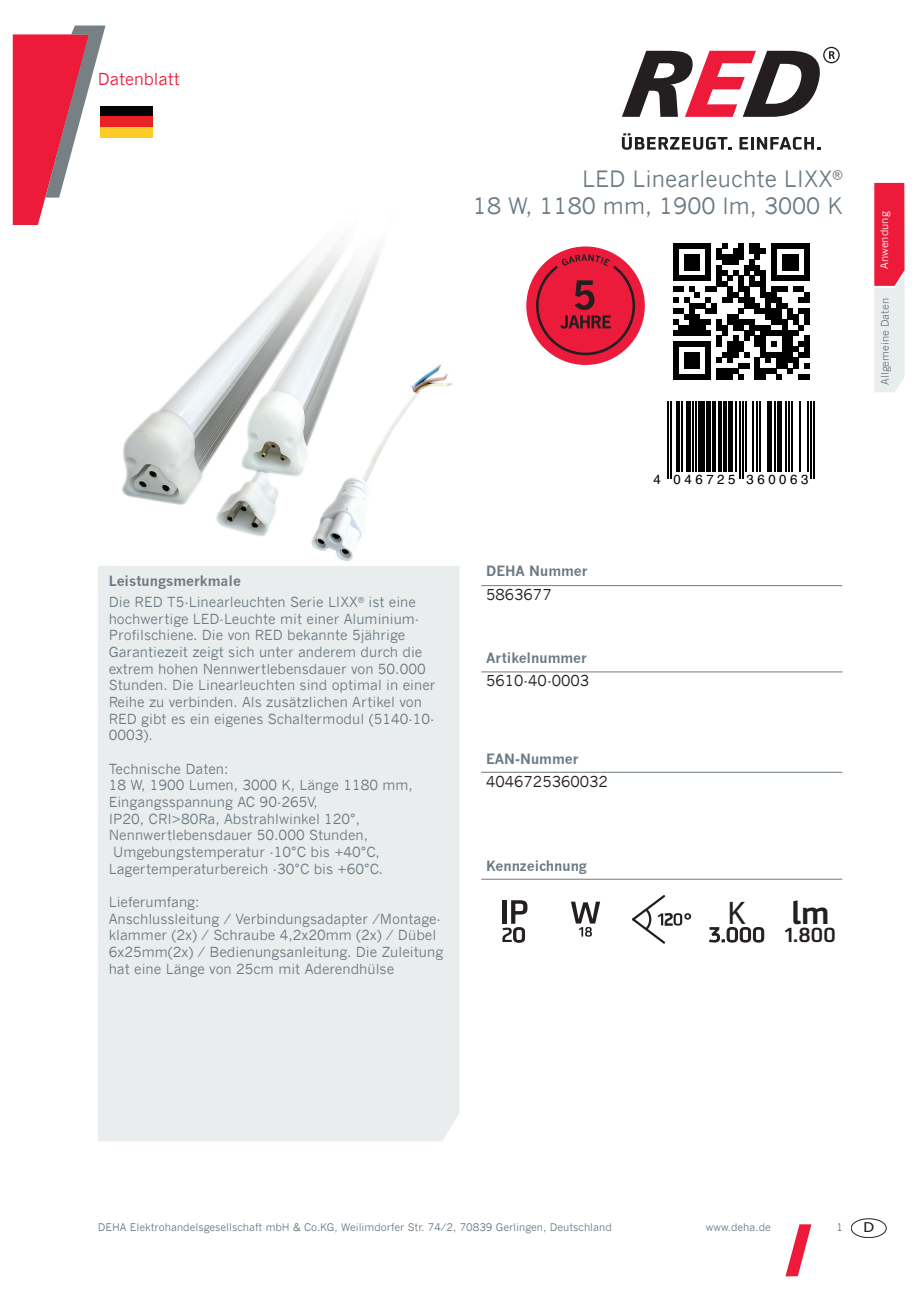
<style>
.page{position:relative;width:919px;height:1289px;background:#fff}
.page>*{position:absolute;margin:0;border:0;box-sizing:border-box;transform-origin:0 0}
.t1{font:500 32.85px "Utility OT";color:#231f20}
.t2{font:500 32.4px "Utility OT";color:#231f20}
.t3{font:22.5px/27px "News Gothic";color:#6b7a83;text-align:right}
.t4{font:500 19.8px "Utility OT";color:#231f20}
.t5{font:16.5px "News Gothic";color:#ed1a3a}
.t6{font:15px "News Gothic";color:#231f20}
.t7{font:13.8px/16.6px "News Gothic";color:#6b7a83}
.t8{font:700 13.8px "News Gothic";color:#6b7a83}
.t9{font:13.5px "Tahoma";color:#231f20;scale:1.17 1}
.t10{font:13.2px "Helvetica";letter-spacing:.27em;color:#000}
.t11{font:10.5px "News Gothic";color:#6b7a83}
.t12{font:10.5px "News Gothic";color:#fff}
.s1{font-weight:700}
</style>
<div class="page">
<svg style="left:622px;top:133px;width:109px;height:17px"></svg>
<svg style="left:739px;top:137px;width:81px;height:13px"></svg>
<svg style="left:622px;top:47px;width:217px;height:70px"></svg>
<svg style="left:673px;top:243px;width:136px;height:136px"></svg>
<hr style="left:667px;top:401px;width:1px;height:77px;background:#000">
<hr style="left:670px;top:401px;width:2px;height:77px;background:#000">
<hr style="left:676px;top:401px;width:3px;height:70px;background:#000">
<hr style="left:681px;top:401px;width:1px;height:70px;background:#000">
<hr style="left:686px;top:401px;width:4px;height:70px;background:#000">
<hr style="left:692px;top:401px;width:1px;height:70px;background:#000">
<hr style="left:695px;top:401px;width:1px;height:70px;background:#000">
<div style="left:698px;top:401px;width:6px;height:70px;background:#000"></div>
<hr style="left:706px;top:401px;width:4px;height:70px;background:#000">
<hr style="left:712px;top:401px;width:3px;height:70px;background:#000">
<hr style="left:718px;top:401px;width:3px;height:70px;background:#000">
<hr style="left:723px;top:401px;width:3px;height:70px;background:#000">
<div style="left:727px;top:401px;width:5px;height:70px;background:#000"></div>
<hr style="left:735px;top:401px;width:2px;height:70px;background:#000">
<hr style="left:738px;top:401px;width:2px;height:77px;background:#000">
<hr style="left:741px;top:401px;width:2px;height:77px;background:#000">
<hr style="left:744px;top:401px;width:2px;height:70px;background:#000">
<hr style="left:752px;top:401px;width:2px;height:70px;background:#000">
<hr style="left:755px;top:401px;width:2px;height:70px;background:#000">
<hr style="left:758px;top:401px;width:2px;height:70px;background:#000">
<div style="left:766px;top:401px;width:5px;height:70px;background:#000"></div>
<hr style="left:774px;top:401px;width:2px;height:70px;background:#000">
<div style="left:777px;top:401px;width:5px;height:70px;background:#000"></div>
<hr style="left:785px;top:401px;width:1px;height:70px;background:#000">
<hr style="left:788px;top:401px;width:1px;height:70px;background:#000">
<hr style="left:791px;top:401px;width:2px;height:70px;background:#000">
<hr style="left:799px;top:401px;width:1px;height:70px;background:#000">
<hr style="left:807px;top:401px;width:1px;height:70px;background:#000">
<hr style="left:810px;top:401px;width:1px;height:77px;background:#000">
<hr style="left:813px;top:401px;width:1px;height:77px;background:#000">
<svg style="left:874px;top:183px;width:30px;height:209px;background:#ec8998"></svg>
<div style="left:98px;top:566px;width:361px;height:575px;background:#eaedee"></div>
<div style="left:109px;top:597px;width:340px;height:528px;background:#eaedee"></div>
<hr style="left:481px;top:585px;width:361px;height:1px;background:#6b7a83">
<hr style="left:481px;top:671px;width:361px;height:1px;background:#6b7a83">
<hr style="left:481px;top:771px;width:361px;height:1px;background:#6b7a83">
<hr style="left:481px;top:878px;width:361px;height:1px;background:#6b7a83">
<svg style="left:13px;top:25px;width:93px;height:200px"></svg>
<svg style="left:785px;top:1224px;width:26px;height:52px"></svg>
<svg style="left:502px;top:900px;width:25px;height:42px"></svg>
<svg style="left:571px;top:901px;width:29px;height:35px"></svg>
<svg style="left:632px;top:895px;width:59px;height:49px"></svg>
<svg style="left:709px;top:927px;width:55px;height:15px"></svg>
<div style="left:100px;top:106px;width:53px;height:31px;background:#030505"></div>
<div style="left:100px;top:116px;width:53px;height:21px;background:#e82122"></div>
<div style="left:100px;top:127px;width:53px;height:10px;background:#fecc26"></div>
<div style="left:851px;top:1218px;width:35px;height:19px;border:1px solid #231f20;border-radius:50%"></div>
<img style="left:122px;top:244px;width:331px;height:317px">
<div style="left:526px;top:246px;width:118px;height:119px;background:#ec1b3b;border-radius:50%"></div>
<svg style="left:536px;top:254px;width:99px;height:101px"></svg>
<p class="t5" style="left:98px;top:69px;width:84px">Datenblatt</p>
<h3 class="t3" style="left:473px;top:165px;width:371px">LED Linearleuchte LIXX<sup>®<br></sup>18 W, 1180 mm, 1900 lm, 3000 K</h3>
<p class="t10" style="left:653px;top:469px;width:156px">4 046725 360063</p>
<p class="t8" style="left:486px;top:563px;width:103px">DEHA Nummer</p>
<p class="t6" style="left:486px;top:586px;width:67px">5863677</p>
<p class="t7" style="left:109px;top:570px;width:309px;line-height:21.3px"><span class="s1">Leistungsmerkmale<br></span>Die RED T5-Linearleuchten Serie LIXX<sup>®</sup> ist eine</p>
<p class="t7" style="left:109px;top:610px;width:328px">hochwertige LED-Leuchte mit einer Aluminium-Profilschiene. Die von RED bekannte 5jährige Garantiezeit zeigt sich unter anderem durch die extrem hohen Nennwertlebensdauer von 50.000<br>Stunden. Die Linearleuchten sind optimal in einer Reihe zu verbinden. Als zusätzlichen Artikel von RED gibt es ein eigenes Schaltermodul (5140-10- 0003).</p>
<p class="t7" style="left:109px;top:760px;width:121px">Technische Daten:</p>
<p class="t7" style="left:109px;top:777px;width:305px">18 W, 1900 Lumen, 3000 K, Länge 1180 mm,</p>
<p class="t7" style="left:109px;top:793px;width:210px">Eingangsspannung AC 90-265V,</p>
<p class="t7" style="left:109px;top:810px;width:253px">IP20, CRI&gt;80Ra, Abstrahlwinkel 120°,</p>
<p class="t7" style="left:109px;top:827px;width:261px">Nennwertlebensdauer 50.000 Stunden,</p>
<p class="t7" style="left:113px;top:843px;width:268px">Umgebungstemperatur -10°C bis +40°C,</p>
<p class="t7" style="left:109px;top:860px;width:275px">Lagertemperaturbereich -30°C bis +60°C.</p>
<p class="t7" style="left:109px;top:893px;width:336px">Lieferumfang:<br>Anschlussleitung / Verbindungsadapter /Montage&shy;klammer (2x) / Schraube 4,2x20mm (2x) / Dübel 6x25mm(2x) / Bedienungsanleitung. Die Zuleitung hat eine Länge von 25cm mit Aderendhülse</p>
<h1 class="t1" style="left:727px;top:892px;width:19px">K</h1>
<p class="t8" style="left:486px;top:649px;width:102px">Artikelnummer</p>
<p class="t6" style="left:486px;top:671px;width:105px">5610-40-0003</p>
<p class="t8" style="left:486px;top:750px;width:94px">EAN-Nummer</p>
<p class="t6" style="left:486px;top:772px;width:123px">4046725360032</p>
<p class="t8" style="left:486px;top:857px;width:102px">Kennzeichnung</p>
<h2 class="t2" style="left:790px;top:892px;width:41px">lm</h2>
<h3 class="t4" style="left:784px;top:922px;width:53px">1.800</h3>
<p class="t12" style="left:878px;top:269px;width:59px;rotate:-90deg">Anwendung</p>
<p class="t11" style="left:878px;top:385px;width:89px;rotate:-90deg">Allgemeine Daten</p>
<p class="t11" style="left:98px;top:1220px;width:515px">DEHA Elektrohandelsgesellschaft mbH &amp; Co.KG, Weilimdorfer Str. 74/2, 70839 Gerlingen, Deutschland</p>
<p class="t11" style="left:705px;top:1220px;width:67px">www.deha.de</p>
<p class="t11" style="left:836px;top:1220px;width:8px">1</p>
<p class="t9" style="left:863px;top:1218px;width:11px">D</p>
</div>
